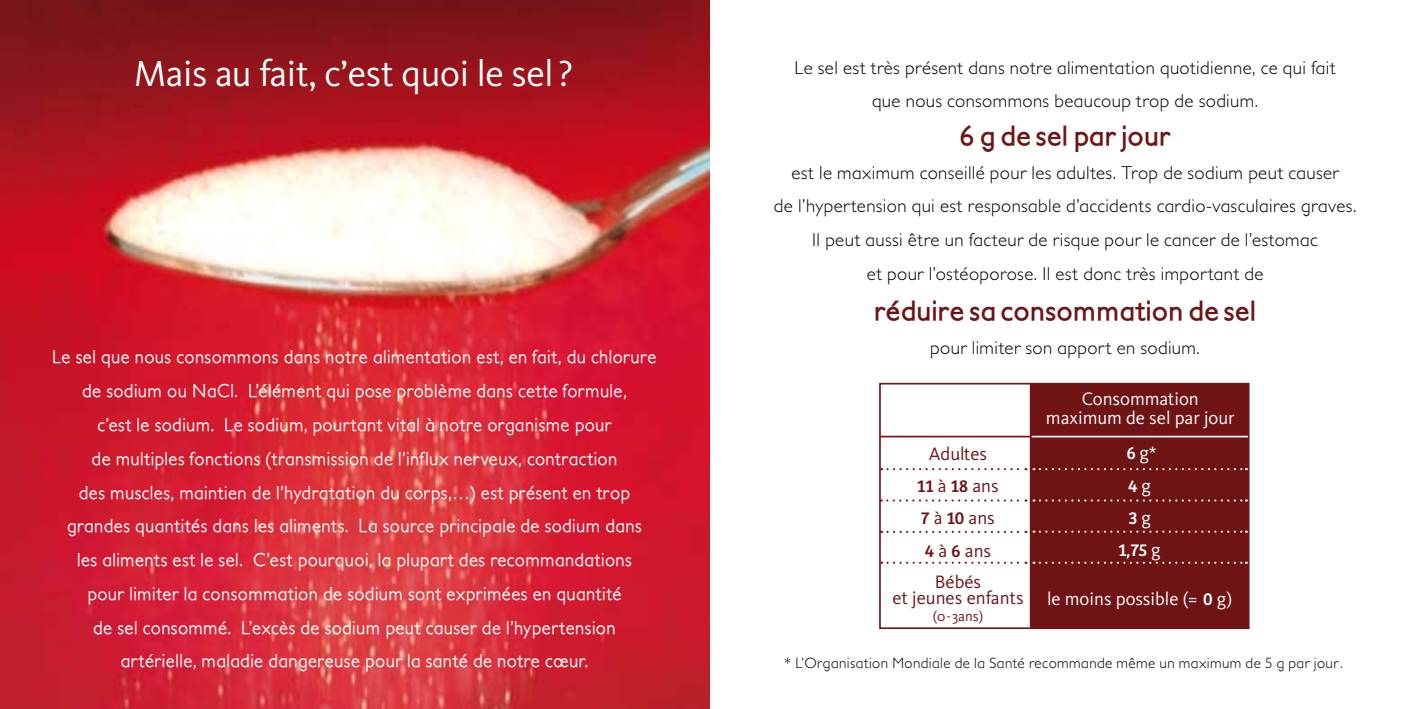
<style>
.page{position:relative;width:1418px;height:709px;background:#fff}
.page>*{position:absolute;margin:0;border:0;box-sizing:border-box;transform-origin:0 0}
.t1{font:37.5px "Kievit";letter-spacing:-.01em;color:#fff}
.t2{font:700 27.5px "Petita";letter-spacing:.015em;color:#701315}
.t3{font:500 18.75px/33.8px "Petita";letter-spacing:.025em;color:#fff;text-align:center;scale:.95 1}
.t4{font:300 18.75px/33.8px "Petita";letter-spacing:.02em;color:#000;text-align:center}
.t5{font:18.75px/18.8px "Kievit";color:#fff;text-align:center}
.t6{font:18.75px/31.5px "Kievit";color:#701315;text-align:center}
.t7{font:17.75px/32.2px "Bree";color:#fff;text-align:center}
.t8{font:17.75px "Bree";color:#701315}
.t9{font:300 15px "Petita";letter-spacing:.03em;color:#000}
.t10{font:14.5px "Kievit";color:#701315}
.s1{font-family:"Kievit";font-size:18.75px}
.s2{font-family:"Bree";font-size:17.75px}
</style>
<div class="page">
<img style="left:0;top:0;width:709px;height:709px">
<div style="left:1030px;top:384px;width:218px;height:244px;background:#701315"></div>
<div style="left:879px;top:383px;width:370px;height:246px;border:2px solid #701315"></div>
<hr style="left:880px;top:436px;width:150px;height:1px;background:#701315">
<hr style="left:1031px;top:436px;width:216px;height:1px;background:#fff">
<svg style="left:1033px;top:468px;width:213px;height:2px"></svg>
<svg style="left:1033px;top:499px;width:213px;height:2px"></svg>
<svg style="left:1033px;top:530px;width:213px;height:2px"></svg>
<svg style="left:1033px;top:561px;width:213px;height:3px"></svg>
<hr style="left:1029px;top:383px;width:2px;height:245px;background:#701315">
<svg style="left:881px;top:468px;width:145px;height:2px"></svg>
<svg style="left:887px;top:499px;width:139px;height:2px"></svg>
<svg style="left:881px;top:531px;width:145px;height:2px"></svg>
<svg style="left:881px;top:561px;width:145px;height:3px"></svg>
<h1 class="t1" style="left:134px;top:51px;width:440px">Mais au fait, c’est quoi le sel ?</h1>
<p class="t3" style="left:52px;top:340px;width:637px">Le sel que nous consommons dans notre alimentation est, en fait, du chlorure de sodium ou NaCl. L’élément qui pose problème dans cette formule,<br>c’est le sodium. Le sodium, pourtant vital à notre organisme pour<br>de multiples fonctions (transmission de l’influx nerveux, contraction<br>des muscles, maintien de l’hydratation du corps,…) est présent en trop grandes quantités dans les aliments. La source principale de sodium dans<br>les aliments est le sel. C’est pourquoi, la plupart des recommandations<br>pour limiter la consommation de sodium sont exprimées en quantité<br>de sel consommé. L’excès de sodium peut causer de l’hypertension<br>artérielle, maladie dangereuse pour la santé de notre cœur.</p>
<p class="t4" style="left:794px;top:51px;width:542px">Le sel est très présent dans notre alimentation quotidienne, ce qui fait que nous consommons beaucoup trop de sodium.</p>
<h2 class="t2" style="left:959px;top:119px;width:213px">6 g de sel par jour</h2>
<p class="t4" style="left:773px;top:156px;width:584px">est le maximum conseillé pour les adultes. Trop de sodium peut causer<br>de l’hypertension qui est responsable d’accidents cardio-vasculaires graves.<br>Il peut aussi être un facteur de risque pour le cancer de l’estomac<br>et pour l’ostéoporose. Il est donc très important de</p>
<h2 class="t2" style="left:874px;top:294px;width:383px">réduire sa consommation de sel</h2>
<p class="t4" style="left:930px;top:331px;width:271px">pour limiter son apport en sodium.</p>
<p class="t6" style="left:928px;top:438px;width:60px">Adultes</p>
<p class="t8" style="left:917px;top:475px;width:83px">11 <span class="s1">à</span> 18 <span class="s1">ans</span></p>
<p class="t6" style="left:921px;top:502px;width:75px"><span class="s2">7</span> à <span class="s2">10</span> ans<br><span class="s2">4</span> à <span class="s2">6</span> ans<br>Bébés</p>
<p class="t6" style="left:892px;top:582px;width:133px">et jeunes enfants</p>
<p class="t10" style="left:932px;top:607px;width:52px">(0-3ans)</p>
<p class="t5" style="left:1045px;top:389px;width:190px">Consommation maximum de sel par jour</p>
<p class="t5" style="left:1126px;top:443px;width:32px"><span class="s2">6</span> g*</p>
<p class="t7" style="left:1118px;top:469px;width:44px">4 <span class="s1">g<br></span>3 <span class="s1">g<br></span>1,75 <span class="s1">g</span></p>
<p class="t5" style="left:1047px;top:588px;width:187px">le moins possible (= <span class="s2">0</span> g)</p>
<p class="t9" style="left:784px;top:654px;width:560px">* L’Organisation Mondiale de la Santé recommande même un maximum de 5 g par jour.</p>
</div>
